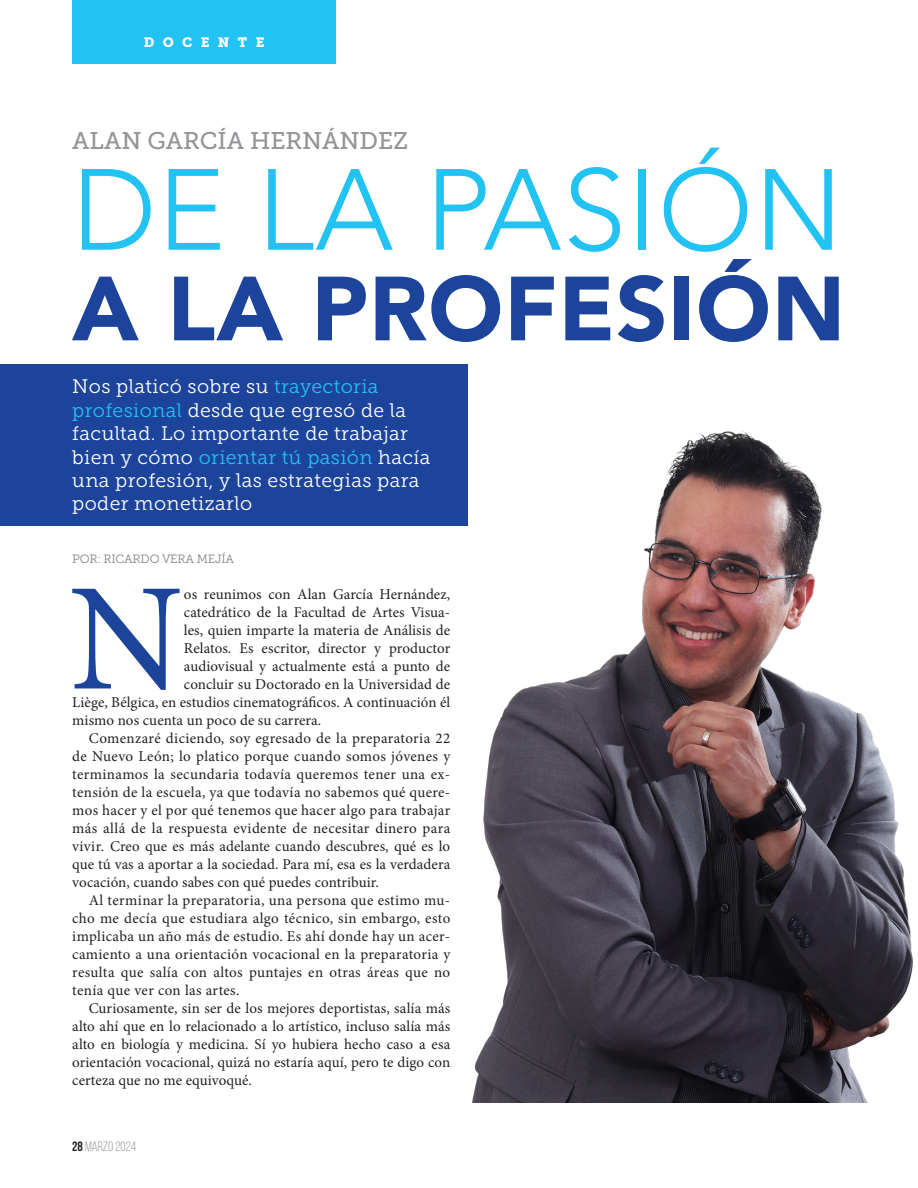
<style>
.page{position:relative;width:918px;height:1188px;background:#fff}
.page>*{position:absolute;margin:0;border:0;box-sizing:border-box;transform-origin:0 0}
.t1{font:153.45px "Minion Pro";color:#1d449b}
.t2{font:300 114px "Avenir";letter-spacing:.01em;color:#22c2f3}
.t3{font:900 90px "Avenir";letter-spacing:.01em;color:#1d449b}
.t4{font:24px "Museo Slab 500";color:#939598}
.t5{font:19.5px/23.4px "Museo Slab 300";letter-spacing:.02em;color:#fff}
.t6{font:15px/18px "Minion Pro";letter-spacing:.005em;color:#231f20;text-align:justify}
.t7{font:13.5px "Bebas Neue";color:#939598}
.t8{font:13.5px "Museo Slab 900";letter-spacing:.62em;color:#fff}
.t9{font:12px "Museo Slab 300";letter-spacing:-.02em;color:#808285}
.s1{color:#22c2f3}
.s2{font-weight:700;color:#231f20}
</style>
<div class="page">
<div style="left:72px;top:0;width:264px;height:64px;background:#22c2f3"></div>
<div style="left:1px;top:364px;width:467px;height:162px;background:#1d449b"></div>
<img style="left:472px;top:431px;width:441px;height:671px">
<p class="t8" style="left:144px;top:35px;width:122px">DOCENTE</p>
<p class="t4" style="left:72px;top:127px;width:338px">ALAN GARCÍA HERNÁNDEZ</p>
<p class="t2" style="left:72px;top:143px;width:772px">DE LA PASIÓN</p>
<p class="t3" style="left:72px;top:232px;width:775px">A LA PROFESIÓN</p>
<p class="t5" style="left:72px;top:375px;width:360px">Nos platicó sobre su <span class="s1">trayectoria profesional</span> desde que egresó de la facultad. Lo importante de trabajar bien y cómo <span class="s1">orientar tú pasión</span> hacía una profesión, y las estrategias para poder monetizarlo</p>
<p class="t9" style="left:72px;top:552px;width:163px">POR: RICARDO VERA MEJÍA</p>
<p class="t1" style="left:69px;top:537px;width:116px">N</p>
<p class="t6" style="left:184px;top:585px;width:268px">os reunimos con Alan García Hernández,</p>
<p class="t6" style="left:184px;top:603px;width:268px">catedrático de la Facultad de Artes Visua-</p>
<p class="t6" style="left:184px;top:621px;width:268px">les, quien imparte la materia de Análisis de</p>
<p class="t6" style="left:184px;top:639px;width:268px">Relatos. Es escritor, director y productor</p>
<p class="t6" style="left:184px;top:657px;width:268px">audiovisual y actualmente está a punto de</p>
<p class="t6" style="left:184px;top:675px;width:268px">concluir su Doctorado en la Universidad de</p>
<p class="t6" style="left:72px;top:693px;width:379px">Liège, Bélgica, en estudios cinematográficos. A continuación él</p>
<p class="t6" style="left:72px;top:711px;width:251px">mismo nos cuenta un poco de su carrera.</p>
<p class="t6" style="left:72px;top:729px;width:380px;text-indent:16px">Comenzaré diciendo, soy egresado de la preparatoria 22 de Nuevo León; lo platico porque cuando somos jóvenes y terminamos la secundaria todavía queremos tener una ex&shy;tensión de la escuela, ya que todavía no sabemos qué quere&shy;mos hacer y el por qué tenemos que hacer algo para trabajar más allá de la respuesta evidente de necesitar dinero para vivir. Creo que es más adelante cuando descubres, qué es lo que tú vas a aportar a la sociedad. Para mí, esa es la verdadera vocación, cuando sabes con qué puedes contribuir.</p>
<p class="t6" style="left:72px;top:891px;width:380px;text-indent:16px">Al terminar la preparatoria, una persona que estimo mu&shy;cho me decía que estudiara algo técnico, sin embargo, esto implicaba un año más de estudio. Es ahí donde hay un acer&shy;camiento a una orientación vocacional en la preparatoria y resulta que salía con altos puntajes en otras áreas que no tenía que ver con las artes.</p>
<p class="t6" style="left:72px;top:999px;width:380px;text-indent:16px">Curiosamente, sin ser de los mejores deportistas, salía más alto ahí que en lo relacionado a lo artístico, incluso salía más alto en biología y medicina. Sí yo hubiera hecho caso a esa orientación vocacional, quizá no estaría aquí, pero te digo con certeza que no me equivoqué.</p>
<p class="t7" style="left:72px;top:1139px;width:65px"><span class="s2">28</span> MARZO 2024</p>
</div>
